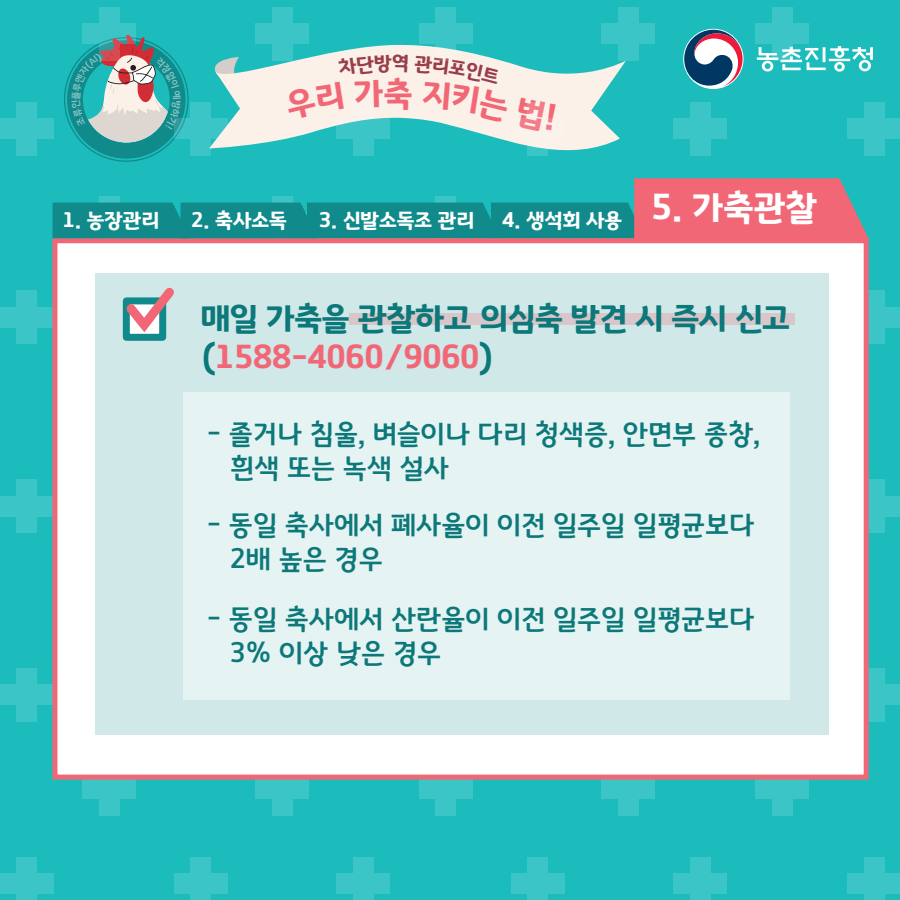
<style>
.page{position:relative;width:900px;height:900px;background:#1cbcbd}
.page>*{position:absolute;margin:0;border:0;box-sizing:border-box;transform-origin:0 0}
.t1{font:35.6px "Gyeonggi Title BOTF";color:#fff}
.t2{font:33.8px "Gyeonggi Title BOTF";color:#f16776}
.t3{font:32.7px/39.2px "Gyeonggi Title BOTF";letter-spacing:-.01em;color:#0d787a}
.t4{font:28.3px/34px "Gyeonggi Title MOTF";color:#0d787a}
.t5{font:20.8px "Gyeonggi Title BOTF";color:#fff}
.s1{color:#f16776}
</style>
<div class="page">
<svg style="left:211px;top:45px;width:415px;height:106px"></svg>
<div style="left:99px;top:7px;width:20px;height:54px;background:#3cc5c6"></div>
<div style="left:82px;top:24px;width:54px;height:20px;background:#3cc5c6"></div>
<div style="left:272px;top:7px;width:20px;height:54px;background:#3cc5c6"></div>
<div style="left:255px;top:24px;width:54px;height:20px;background:#3cc5c6"></div>
<div style="left:618px;top:7px;width:20px;height:54px;background:#3cc5c6"></div>
<div style="left:601px;top:24px;width:54px;height:20px;background:#3cc5c6"></div>
<div style="left:17px;top:102px;width:20px;height:54px;background:#3cc5c6"></div>
<div style="left:0;top:119px;width:54px;height:20px;background:#3cc5c6"></div>
<div style="left:191px;top:102px;width:20px;height:54px;background:#3cc5c6"></div>
<svg style="left:189px;top:119px;width:39px;height:20px"></svg>
<svg style="left:436px;top:7px;width:20px;height:48px"></svg>
<div style="left:419px;top:24px;width:54px;height:20px;background:#3cc5c6"></div>
<div style="left:353px;top:102px;width:21px;height:54px;background:#3cc5c6"></div>
<div style="left:337px;top:119px;width:53px;height:20px;background:#3cc5c6"></div>
<svg style="left:527px;top:139px;width:21px;height:17px"></svg>
<div style="left:511px;top:119px;width:53px;height:20px;background:#fcf2ec"></div>
<div style="left:772px;top:7px;width:21px;height:54px;background:#3cc5c6"></div>
<div style="left:756px;top:24px;width:53px;height:20px;background:#3cc5c6"></div>
<div style="left:690px;top:102px;width:20px;height:54px;background:#3cc5c6"></div>
<div style="left:673px;top:119px;width:54px;height:20px;background:#3cc5c6"></div>
<div style="left:864px;top:102px;width:20px;height:54px;background:#3cc5c6"></div>
<div style="left:847px;top:119px;width:53px;height:20px;background:#3cc5c6"></div>
<div style="left:17px;top:291px;width:20px;height:53px;background:#3cc5c6"></div>
<div style="left:0;top:307px;width:54px;height:21px;background:#3cc5c6"></div>
<div style="left:864px;top:291px;width:20px;height:53px;background:#3cc5c6"></div>
<div style="left:847px;top:307px;width:53px;height:21px;background:#3cc5c6"></div>
<div style="left:17px;top:479px;width:20px;height:54px;background:#3cc5c6"></div>
<div style="left:0;top:496px;width:54px;height:20px;background:#3cc5c6"></div>
<div style="left:864px;top:479px;width:20px;height:54px;background:#3cc5c6"></div>
<div style="left:847px;top:496px;width:53px;height:20px;background:#3cc5c6"></div>
<div style="left:17px;top:668px;width:20px;height:54px;background:#3cc5c6"></div>
<div style="left:0;top:685px;width:54px;height:20px;background:#3cc5c6"></div>
<div style="left:864px;top:668px;width:20px;height:54px;background:#3cc5c6"></div>
<div style="left:847px;top:685px;width:53px;height:20px;background:#3cc5c6"></div>
<div style="left:99px;top:762px;width:20px;height:54px;background:#3cc5c6"></div>
<div style="left:82px;top:779px;width:54px;height:20px;background:#3cc5c6"></div>
<div style="left:272px;top:762px;width:20px;height:54px;background:#3cc5c6"></div>
<div style="left:255px;top:779px;width:54px;height:20px;background:#3cc5c6"></div>
<div style="left:618px;top:762px;width:20px;height:54px;background:#3cc5c6"></div>
<div style="left:601px;top:779px;width:54px;height:20px;background:#3cc5c6"></div>
<div style="left:17px;top:857px;width:20px;height:43px;background:#3cc5c6"></div>
<div style="left:0;top:874px;width:54px;height:20px;background:#3cc5c6"></div>
<div style="left:191px;top:857px;width:20px;height:43px;background:#3cc5c6"></div>
<div style="left:174px;top:874px;width:54px;height:20px;background:#3cc5c6"></div>
<div style="left:436px;top:762px;width:20px;height:54px;background:#3cc5c6"></div>
<div style="left:419px;top:779px;width:54px;height:20px;background:#3cc5c6"></div>
<div style="left:353px;top:857px;width:21px;height:43px;background:#3cc5c6"></div>
<div style="left:337px;top:874px;width:53px;height:20px;background:#3cc5c6"></div>
<div style="left:527px;top:857px;width:21px;height:43px;background:#3cc5c6"></div>
<div style="left:511px;top:874px;width:53px;height:20px;background:#3cc5c6"></div>
<div style="left:772px;top:762px;width:21px;height:54px;background:#3cc5c6"></div>
<div style="left:756px;top:779px;width:53px;height:20px;background:#3cc5c6"></div>
<div style="left:690px;top:857px;width:20px;height:43px;background:#3cc5c6"></div>
<div style="left:673px;top:874px;width:54px;height:20px;background:#3cc5c6"></div>
<div style="left:864px;top:857px;width:20px;height:43px;background:#3cc5c6"></div>
<div style="left:847px;top:874px;width:53px;height:20px;background:#3cc5c6"></div>
<div style="left:52px;top:238px;width:817px;height:542px;background:#fff;border:5px solid #f16776"></div>
<svg style="left:683px;top:29px;width:61px;height:60px"></svg>
<svg style="left:757px;top:46px;width:116px;height:26px"></svg>
<svg style="left:684px;top:30px;width:59px;height:56px;background:#71889e"></svg>
<div style="left:95px;top:273px;width:734px;height:462px;background:#d0e8e8"></div>
<div style="left:183px;top:393px;width:606px;height:307px;background:#e6f3f3"></div>
<svg style="left:124px;top:340px;width:41px;height:1px"></svg>
<svg style="left:122px;top:287px;width:52px;height:53px"></svg>
<svg style="left:53px;top:178px;width:816px;height:61px"></svg>
<div style="left:350px;top:313px;width:445px;height:12px;background:#d8c6ca"></div>
<div style="left:284px;top:55px;width:124px;height:66px;background:#fcf1e9"></div>
<svg style="left:414px;top:55px;width:142px;height:76px"></svg>
<svg style="left:64px;top:35px;width:125px;height:127px"></svg>
<p class="t2" style="left:384px;top:78px;width:30px">축</p>
<p class="t5" style="left:63px;top:210px;width:98px">1. 농장관리</p>
<p class="t5" style="left:191px;top:210px;width:97px">2. 축사소독</p>
<p class="t5" style="left:319px;top:210px;width:157px">3. 신발소독조 관리</p>
<p class="t5" style="left:502px;top:210px;width:121px">4. 생석회 사용</p>
<p class="t1" style="left:651px;top:191px;width:167px">5. 가축관찰</p>
<p class="t3" style="left:201px;top:299px;width:591px">매일 가축을 관찰하고 의심축 발견 시 즉시 신고 (<span class="s1">1588-4060/9060</span>)</p>
<p class="t4" style="left:230px;top:418px;width:532px;text-indent:-23px">- 졸거나 침울, 벼슬이나 다리 청색증, 안면부 종창, 흰색 또는 녹색 설사</p>
<p class="t4" style="left:230px;top:509px;width:526px;text-indent:-23px">- 동일 축사에서 폐사율이 이전 일주일 일평균보다<br>2배 높은 경우</p>
<p class="t4" style="left:230px;top:602px;width:526px;text-indent:-23px">- 동일 축사에서 산란율이 이전 일주일 일평균보다<br>3% 이상 낮은 경우</p>
</div>
